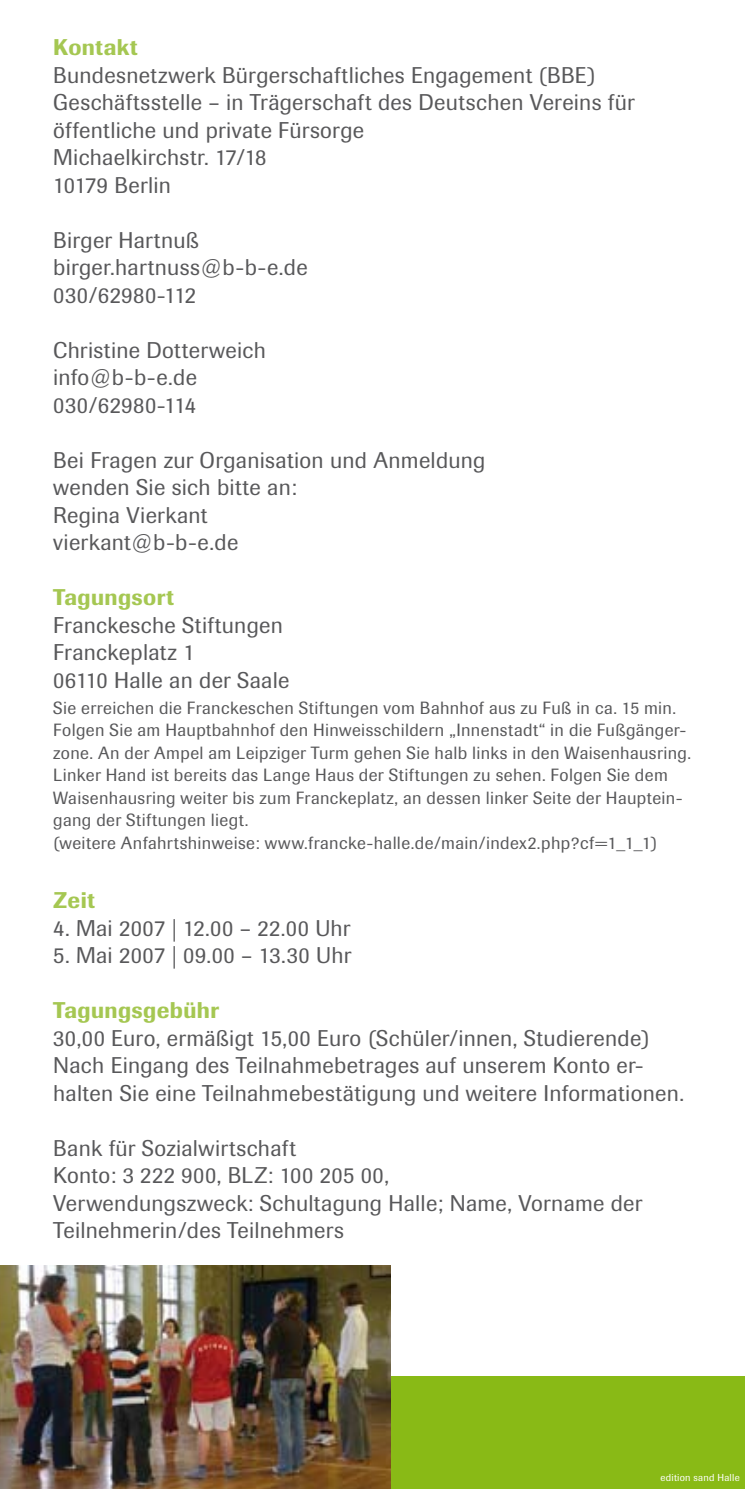
<style>
.page{position:relative;width:745px;height:1489px;background:#fff}
.page>*{position:absolute;margin:0;border:0;box-sizing:border-box;transform-origin:0 0}
.t1{font:22.5px/27.5px "Imago";letter-spacing:.015em;color:#58585a}
.t2{font:500 22.5px "Imago";letter-spacing:.015em;color:#a5c752}
.t3{font:17.5px/22.5px "Imago";letter-spacing:.02em;color:#58585a}
.t4{font:10px "Imago";letter-spacing:.025em;color:#fff}
</style>
<div class="page">
<div style="left:371px;top:1375px;width:373px;height:113px;background:#89ba16"></div>
<img style="left:0;top:1265px;width:390px;height:223px">
<p class="t2" style="left:53px;top:34px;width:82px">Kontakt</p>
<p class="t1" style="left:53px;top:61px;width:582px">Bundesnetzwerk Bürgerschaftliches Engagement (BBE)<br>Geschäftsstelle – in Trägerschaft des Deutschen Vereins für öffentliche und private Fürsorge<br>Michaelkirchstr. 17/18<br>10179 Berlin</p>
<p class="t1" style="left:53px;top:226px;width:256px">Birger Hartnuß birger.hartnuss@b-b-e.de<br>030/62980-112</p>
<p class="t1" style="left:53px;top:336px;width:214px">Christine Dotterweich info@b-b-e.de<br>030/62980-114</p>
<p class="t1" style="left:53px;top:446px;width:433px">Bei Fragen zur Organisation und Anmeldung wenden Sie sich bitte an:<br>Regina Vierkant<br>vierkant@b-b-e.de</p>
<p class="t2" style="left:53px;top:584px;width:118px">Tagungsort</p>
<p class="t1" style="left:53px;top:611px;width:237px">Franckesche Stiftungen<br>Franckeplatz 1<br>06110 Halle an der Saale</p>
<p class="t3" style="left:53px;top:696px;width:639px">Sie erreichen die Franckeschen Stiftungen vom Bahnhof aus zu Fuß in ca. 15 min.<br>Folgen Sie am Hauptbahnhof den Hinweisschildern „Innenstadt“ in die Fußgänger&shy;zone. An der Ampel am Leipziger Turm gehen Sie halb links in den Waisenhausring.<br>Linker Hand ist bereits das Lange Haus der Stiftungen zu sehen. Folgen Sie dem Waisenhausring weiter bis zum Franckeplatz, an dessen linker Seite der Hauptein&shy;gang der Stiftungen liegt.<br>(weitere Anfahrtshinweise: www.francke-halle.de/main/index2.php?cf=1_1_1)</p>
<p class="t2" style="left:53px;top:886px;width:39px">Zeit</p>
<p class="t1" style="left:53px;top:914px;width:298px">4. Mai 2007 | 12.00 – 22.00 Uhr</p>
<p class="t1" style="left:53px;top:941px;width:299px">5. Mai 2007 | 09.00 – 13.30 Uhr</p>
<p class="t2" style="left:53px;top:996px;width:162px">Tagungsgebühr</p>
<p class="t1" style="left:53px;top:1024px;width:632px">30,00 Euro, ermäßigt 15,00 Euro (Schüler/innen, Studierende)<br>Nach Eingang des Teilnahmebetrages auf unserem Konto er&shy;halten Sie eine Teilnahmebestätigung und weitere Informationen.</p>
<p class="t1" style="left:53px;top:1134px;width:590px">Bank für Sozialwirtschaft<br>Konto: 3 222 900, BLZ: 100 205 00,<br>Verwendungszweck: Schultagung Halle; Name, Vorname der Teilnehmerin/des Teilnehmers</p>
<p class="t4" style="left:660px;top:1471px;width:81px">edition sand Halle</p>
</div>
